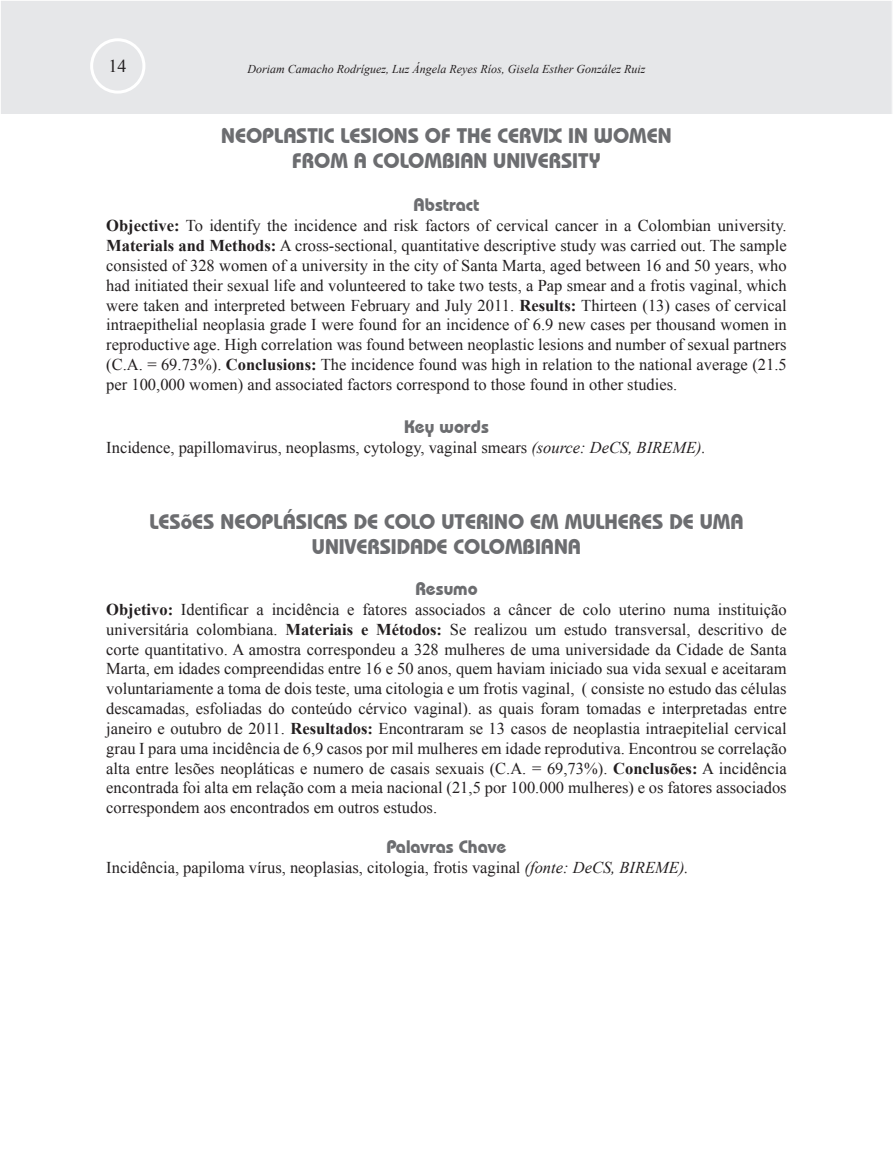
<style>
.page{position:relative;width:893px;height:1149px;background:#fff}
.page>*{position:absolute;margin:0;border:0;box-sizing:border-box;transform-origin:0 0}
.t1{font:700 21px/25.2px "Bauhaus IT Cby BT";color:#6c6d70;text-align:center}
.t2{font:700 18px "Bauhaus IT Cby BT";color:#6c6d70}
.t3{font:18px "Times New Roman";color:#231f20}
.t4{font:16.5px/19.8px "Times New Roman";color:#231f20;text-align:justify}
.t5{font:italic 12px "Times New Roman";color:#231f20}
.s1{font-weight:700}
.s2{font-style:italic}
</style>
<div class="page">
<div style="left:0;top:0;width:893px;height:114px;background:#e6e7e9"></div>
<div style="left:90px;top:38px;width:55px;height:56px;border:3px solid #fff;border-radius:50%"></div>
<p class="t3" style="left:109px;top:54px;width:19px">14</p>
<p class="t5" style="left:247px;top:61px;width:399px">Doriam Camacho Rodríguez, Luz Ángela Reyes Ríos, Gisela Esther González Ruiz</p>
<p class="t1" style="left:221px;top:123px;width:452px">NEOPLASTIC LESIONS OF THE CERVIX IN WOMEN<br>FROM A COLOMBIAN UNIVERSITY</p>
<p class="t2" style="left:414px;top:194px;width:67px">Abstract</p>
<p class="t4" style="left:106px;top:215px;width:682px"><span class="s1">Objective:</span> To identify the incidence and risk factors of cervical cancer in a Colombian university.<br><span class="s1">Materials and Methods:</span> A cross-sectional, quantitative descriptive study was carried out. The sample consisted of 328 women of a university in the city of Santa Marta, aged between 16 and 50 years, who had initiated their sexual life and volunteered to take two tests, a Pap smear and a frotis vaginal, which were taken and interpreted between February and July 2011. <span class="s1">Results:</span> Thirteen (13) cases of cervical intraepithelial neoplasia grade I were found for an incidence of 6.9 new cases per thousand women in reproductive age. High correlation was found between neoplastic lesions and number of sexual partners (C.A. = 69.73%). <span class="s1">Conclusions:</span> The incidence found was high in relation to the national average (21.5 per 100,000 women) and associated factors correspond to those found in other studies.</p>
<p class="t2" style="left:404px;top:415px;width:86px">Key words</p>
<p class="t4" style="left:106px;top:437px;width:601px">Incidence, papillomavirus, neoplasms, cytology, vaginal smears <span class="s2">(source: DeCS, BIREME).</span></p>
<p class="t1" style="left:149px;top:508px;width:596px">LESõES NEOPLÁSICAS DE COLO UTERINO EM MULHERES DE UMA<br>UNIVERSIDADE COLOMBIANA</p>
<p class="t2" style="left:415px;top:577px;width:64px">Resumo</p>
<p class="t4" style="left:106px;top:599px;width:682px"><span class="s1">Objetivo:</span> Identificar a incidência e fatores associados a câncer de colo uterino numa instituição universitária colombiana. <span class="s1">Materiais e Métodos:</span> Se realizou um estudo transversal, descritivo de corte quantitativo. A amostra correspondeu a 328 mulheres de uma universidade da Cidade de Santa Marta, em idades compreendidas entre 16 e 50 anos, quem haviam iniciado sua vida sexual e aceitaram voluntariamente a toma de dois teste, uma citologia e um frotis vaginal, ( consiste no estudo das células descamadas, esfoliadas do conteúdo cérvico vaginal). as quais foram tomadas e interpretadas entre janeiro e outubro de 2011. <span class="s1">Resultados:</span> Encontraram se 13 casos de neoplastia intraepitelial cervical grau I para uma incidência de 6,9 casos por mil mulheres em idade reprodutiva. Encontrou se correlação alta entre lesões neopláticas e numero de casais sexuais (C.A. = 69,73%). <span class="s1">Conclusões:</span> A incidência encontrada foi alta em relação com a meia nacional (21,5 por 100.000 mulheres) e os fatores associados correspondem aos encontrados em outros estudos.</p>
<p class="t2" style="left:387px;top:835px;width:121px">Palavras Chave</p>
<p class="t4" style="left:106px;top:856px;width:584px">Incidência, papiloma vírus, neoplasias, citologia, frotis vaginal <span class="s2">(fonte: DeCS, BIREME).</span></p>
</div>
